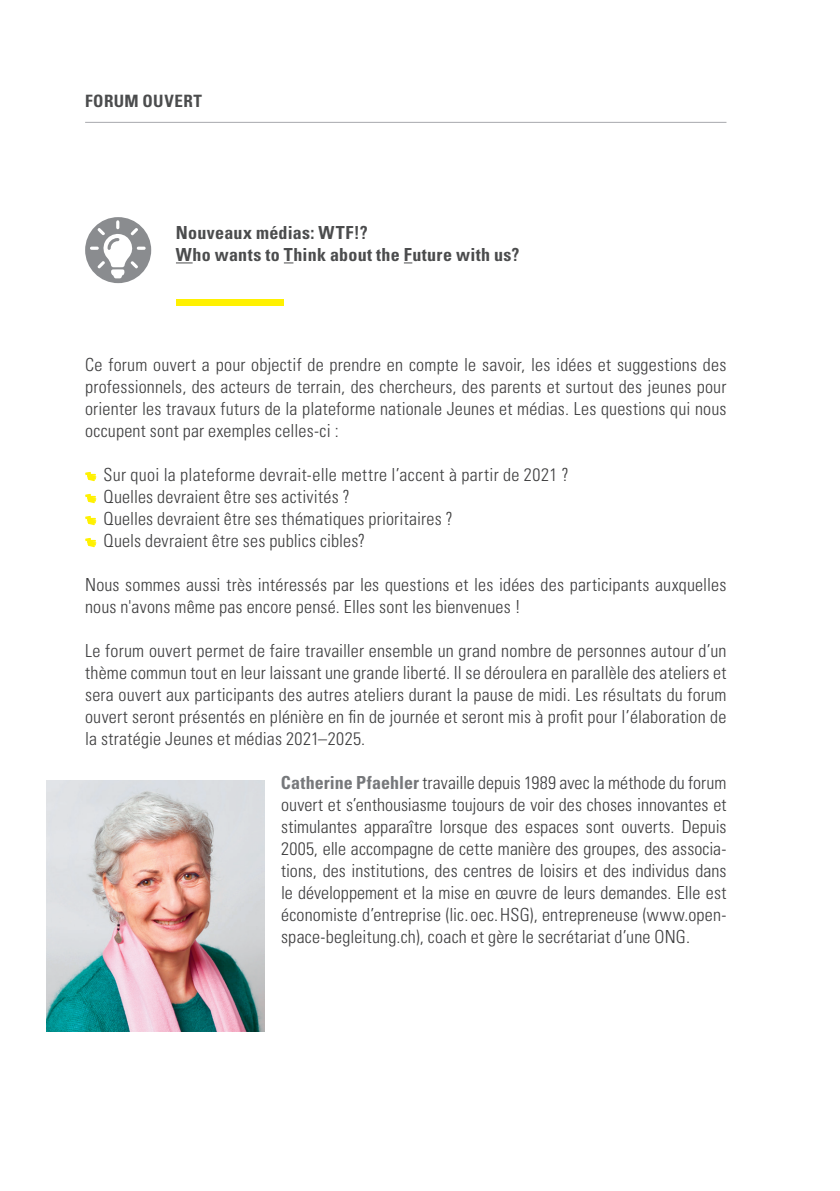
<style>
.page{position:relative;width:840px;height:1191px;background:#fff}
.page>*{position:absolute;margin:0;border:0;box-sizing:border-box;transform-origin:0 0}
.t1{font:300 condensed 18px/22px "Univers LT Std";letter-spacing:.01em;color:#3e3e3f;text-align:justify}
.t2{font:700 condensed 18px/22px "Univers LT Std";letter-spacing:.015em;color:#4b4c4d}
.t3{font:700 condensed 17px "Univers LT Std";letter-spacing:.025em;color:#4b4c4d}
.s1{font-weight:700;color:#76787b}
</style>
<div class="page">
<hr style="left:85px;top:122px;width:641px;height:1px;background:#a8a9ad">
<svg style="left:85px;top:472px;width:11px;height:9px"></svg>
<svg style="left:85px;top:494px;width:11px;height:9px"></svg>
<svg style="left:85px;top:516px;width:11px;height:9px"></svg>
<svg style="left:85px;top:538px;width:11px;height:9px"></svg>
<img style="left:46px;top:780px;width:218px;height:251px">
<svg style="left:176px;top:262px;width:16px;height:1px"></svg>
<div style="left:176px;top:299px;width:107px;height:6px;background:#fff101"></div>
<div style="left:85px;top:217px;width:66px;height:66px;background:#8a8c8f;border-radius:50%"></div>
<svg style="left:90px;top:220px;width:55px;height:58px"></svg>
<h2 class="t3" style="left:85px;top:91px;width:118px">FORUM OUVERT</h2>
<h3 class="t2" style="left:176px;top:222px;width:345px">Nouveaux médias: WTF!?<br>Who wants to Think about the Future with us?</h3>
<p class="t1" style="left:85px;top:354px;width:642px">Ce forum ouvert a pour objectif de prendre en compte le savoir, les idées et suggestions des professionnels, des acteurs de terrain, des chercheurs, des parents et surtout des jeunes pour orienter les travaux futurs de la plateforme nationale Jeunes et médias. Les questions qui nous occupent sont par exemples celles-ci :</p>
<p class="t1" style="left:103px;top:464px;width:466px">Sur quoi la plateforme devrait-elle mettre l’accent à partir de 2021 ?</p>
<p class="t1" style="left:103px;top:486px;width:247px">Quelles devraient être ses activités ?</p>
<p class="t1" style="left:103px;top:508px;width:350px">Quelles devraient être ses thématiques prioritaires ?</p>
<p class="t1" style="left:103px;top:530px;width:263px">Quels devraient être ses publics cibles?</p>
<p class="t1" style="left:85px;top:574px;width:642px">Nous sommes aussi très intéressés par les questions et les idées des participants auxquelles nous n'avons même pas encore pensé. Elles sont les bienvenues !</p>
<p class="t1" style="left:85px;top:640px;width:642px">Le forum ouvert permet de faire travailler ensemble un grand nombre de personnes autour d’un thème commun tout en leur laissant une grande liberté. Il se déroulera en parallèle des ateliers et sera ouvert aux participants des autres ateliers durant la pause de midi. Les résultats du forum ouvert seront présentés en plénière en fin de journée et seront mis à profit pour l’élaboration de la stratégie Jeunes et médias 2021–2025.</p>
<p class="t1" style="left:281px;top:772px;width:447px"><span class="s1">Catherine Pfaehler</span> travaille depuis 1989 avec la méthode du forum ouvert et s’enthousiasme toujours de voir des choses innovantes et stimulantes apparaître lorsque des espaces sont ouverts. Depuis 2005, elle accompagne de cette manière des groupes, des associa&shy;tions, des institutions, des centres de loisirs et des individus dans le développement et la mise en œuvre de leurs demandes. Elle est économiste d’entreprise (lic. oec. HSG), entrepreneuse (www.open&shy;space-begleitung.ch), coach et gère le secrétariat d’une ONG.</p>
</div>
